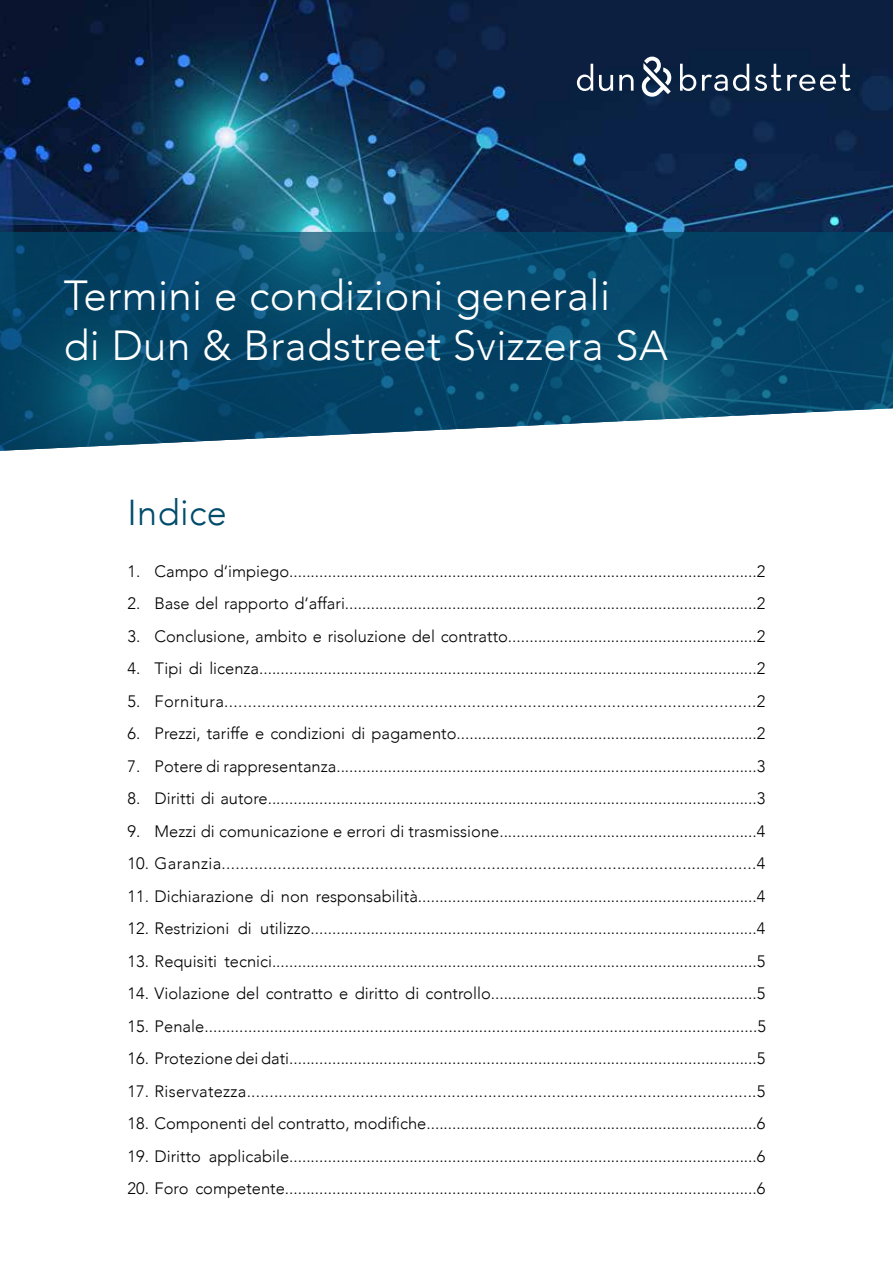
<style>
.page{position:relative;width:893px;height:1263px;background:#fff}
.page>*{position:absolute;margin:0;border:0;box-sizing:border-box;transform-origin:0 0}
.t1{font:300 42px/50.4px "Avenir";letter-spacing:.01em;color:#fff}
.t2{font:300 36px "Avenir";letter-spacing:.01em;color:#004b6c}
.t3{font:300 16.5px "Avenir";color:#000}
.t4{font:300 16.5px "Avenir";letter-spacing:.02em;color:#000}
.t5{font:300 16.5px "Avenir";letter-spacing:.025em;color:#000}
</style>
<div class="page">
<img style="left:0;top:0;width:893px;height:232px">
<svg style="left:680px;top:64px;width:16px;height:27px"></svg>
<svg style="left:577px;top:56px;width:94px;height:41px"></svg>
<svg style="left:702px;top:64px;width:149px;height:27px;background:#3f526b"></svg>
<svg style="left:0;top:232px;width:893px;height:219px;background:#1e5a78"></svg>
<h1 class="t1" style="left:64px;top:270px;width:606px">Termini e condizioni generali<br>di Dun &amp; Bradstreet Svizzera SA</h1>
<h2 class="t2" style="left:128px;top:491px;width:101px">Indice</h2>
<p class="t3" style="left:128px;top:561px;width:639px">1. Campo d‘impiego.............................................................................................................2</p>
<p class="t3" style="left:128px;top:594px;width:639px">2. Base del rapporto d‘affari................................................................................................2</p>
<p class="t3" style="left:128px;top:626px;width:639px">3. Conclusione, ambito e risoluzione del contratto..........................................................2</p>
<p class="t3" style="left:128px;top:659px;width:639px">4. Tipi di licenza....................................................................................................................2</p>
<p class="t5" style="left:128px;top:691px;width:639px">5. Fornitura..................................................................................................................2</p>
<p class="t3" style="left:128px;top:724px;width:639px">6. Prezzi, tariffe e condizioni di pagamento......................................................................2</p>
<p class="t3" style="left:128px;top:756px;width:639px">7. Potere di rappresentanza..................................................................................................3</p>
<p class="t3" style="left:128px;top:789px;width:639px">8. Diritti di autore..................................................................................................................3</p>
<p class="t3" style="left:128px;top:821px;width:639px">9. Mezzi di comunicazione e errori di trasmissione............................................................4</p>
<p class="t4" style="left:128px;top:854px;width:639px">10. Garanzia...................................................................................................................4</p>
<p class="t3" style="left:128px;top:886px;width:639px">11. Dichiarazione di non responsabilità...............................................................................4</p>
<p class="t3" style="left:128px;top:919px;width:639px">12. Restrizioni di utilizzo........................................................................................................4</p>
<p class="t3" style="left:128px;top:951px;width:639px">13. Requisiti tecnici.................................................................................................................5</p>
<p class="t3" style="left:128px;top:984px;width:639px">14. Violazione del contratto e diritto di controllo..............................................................5</p>
<p class="t3" style="left:128px;top:1016px;width:640px">15. Penale...............................................................................................................................5</p>
<p class="t3" style="left:128px;top:1049px;width:639px">16. Protezione dei dati.............................................................................................................5</p>
<p class="t3" style="left:128px;top:1081px;width:639px">17. Riservatezza................................................................................................................5</p>
<p class="t3" style="left:128px;top:1114px;width:639px">18. Componenti del contratto, modifiche.............................................................................6</p>
<p class="t3" style="left:128px;top:1146px;width:639px">19. Diritto applicabile.............................................................................................................6</p>
<p class="t3" style="left:128px;top:1179px;width:639px">20. Foro competente..............................................................................................................6</p>
</div>
